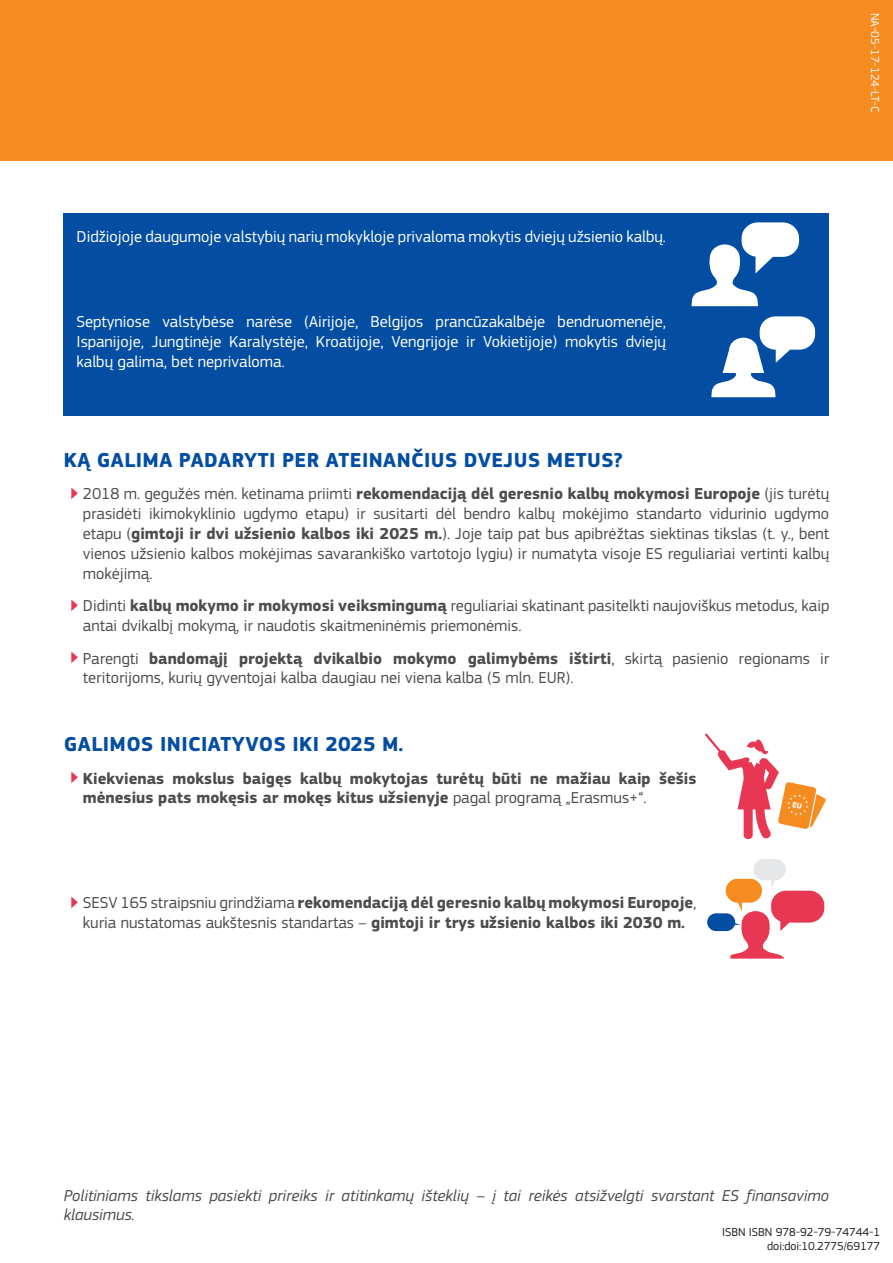
<style>
.page{position:relative;width:893px;height:1263px;background:#fff}
.page>*{position:absolute;margin:0;border:0;box-sizing:border-box;transform-origin:0 0}
.title_2_sb10{font:700 21px "EC Square Sans Pro";letter-spacing:.02em;color:#034ea2}
.t1{font:16.5px/19.8px "EC Square Sans Pro";color:#4d4d4f}
.t2{font:700 16.5px/19.8px "EC Square Sans Pro";color:#4d4d4f}
.box_body_9{font:16.5px/19.8px "EC Square Sans Pro";color:#fff;text-align:justify}
.t3{font:italic 16.5px/19.8px "EC Square Sans Pro";color:#4d4d4f}
.t4{font:12px/14.4px "EC Square Sans Pro";color:#231f20}
.t5{font:12px "EC Square Sans Pro";color:#fff}
.s1{font-size:28.05px;color:#e73753}
.s2{font-weight:700}
.s3{font-weight:400;font-size:28.05px;color:#e73753}
.s4{font-weight:400}
</style>
<div class="page">
<div style="left:0;top:0;width:893px;height:161px;background:#f68b20"></div>
<div style="left:64px;top:214px;width:765px;height:45px;background:#034ea2"></div>
<div style="left:64px;top:233px;width:765px;height:46px;background:#034ea2"></div>
<div style="left:64px;top:266px;width:765px;height:45px;background:#034ea2"></div>
<div style="left:64px;top:299px;width:765px;height:85px;background:#034ea2"></div>
<div style="left:64px;top:371px;width:765px;height:45px;background:#034ea2"></div>
<svg style="left:691px;top:222px;width:108px;height:84px"></svg>
<svg style="left:711px;top:316px;width:104px;height:81px"></svg>
<svg style="left:707px;top:859px;width:117px;height:99px"></svg>
<svg style="left:705px;top:733px;width:121px;height:107px"></svg>
<p class="t5" style="left:882px;top:13px;width:102px;rotate:90deg">NA-05-17-124-LT-N</p>
<p class="t5" style="left:882px;top:106px;width:8px;rotate:90deg">C</p>
<p class="box_body_9" style="left:77px;top:227px;width:591px">Didžiojoje daugumoje valstybių narių mokykloje privaloma mokytis dviejų užsienio kalbų.</p>
<p class="box_body_9" style="left:77px;top:312px;width:591px">Septyniose valstybėse narėse (Airijoje, Belgijos prancūzakalbėje bendruomenėje, Ispanijoje, Jungtinėje Karalystėje, Kroatijoje, Vengrijoje ir Vokietijoje) mokytis dviejų kalbų galima, bet neprivaloma.</p>
<p class="title_2_sb10" style="left:64px;top:447px;width:560px">KĄ GALIMA PADARYTI PER ATEINANČIUS DVEJUS METUS?</p>
<p class="t1" style="left:83px;top:484px;width:748px;text-align:justify;text-indent:-13px"><span class="s1">‣</span> 2018 m. gegužės mėn. ketinama priimti <span class="s2">rekomendaciją dėl geresnio kalbų mokymosi Europoje</span> (jis turėtų prasidėti ikimokyklinio ugdymo etapu) ir susitarti dėl bendro kalbų mokėjimo standarto vidurinio ugdymo etapu (<span class="s2">gimtoji ir dvi užsienio kalbos iki 2025 m.</span>). Joje taip pat bus apibrėžtas siektinas tikslas (t. y., bent vienos užsienio kalbos mokėjimas savarankiško vartotojo lygiu) ir numatyta visoje ES reguliariai vertinti kalbų mokėjimą.</p>
<p class="t1" style="left:83px;top:596px;width:748px;text-indent:-13px"><span class="s1">‣</span> Didinti <span class="s2">kalbų mokymo ir mokymosi veiksmingumą</span> reguliariai skatinant pasitelkti naujoviškus metodus, kaip antai dvikalbį mokymą, ir naudotis skaitmeninėmis priemonėmis.</p>
<p class="t1" style="left:83px;top:648px;width:748px;text-indent:-13px"><span class="s1">‣</span> Parengti <span class="s2">bandomąjį projektą dvikalbio mokymo galimybėms ištirti</span>, skirtą pasienio regionams ir teritorijoms, kurių gyventojai kalba daugiau nei viena kalba (5 mln. EUR).</p>
<p class="title_2_sb10" style="left:64px;top:731px;width:341px">GALIMOS INICIATYVOS IKI 2025 M.</p>
<p class="t2" style="left:83px;top:769px;width:615px;text-indent:-13px"><span class="s3">‣</span> Kiekvienas mokslus baigęs kalbų mokytojas turėtų būti ne mažiau kaip šešis mėnesius pats mokęsis ar mokęs kitus užsienyje <span class="s4">pagal programą „Erasmus+“.</span></p>
<p class="t2" style="left:70px;top:893px;width:628px;text-align:center"><span class="s3">‣</span> <span class="s4">SESV 165 straipsniu grindžiama</span> rekomendaciją dėl geresnio kalbų mokymosi Europoje<span class="s4">, kuria nustatomas aukštesnis standartas –</span> gimtoji ir trys užsienio kalbos iki 2030 m.</p>
<p class="t3" style="left:64px;top:1185px;width:767px">Politiniams tikslams pasiekti prireiks ir atitinkamų išteklių – į tai reikės atsižvelgti svarstant ES finansavimo klausimus.</p>
<p class="t4" style="left:722px;top:1225px;width:160px">ISBN ISBN 978-92-79-74773-1</p>
<p class="t4" style="left:767px;top:1225px;width:115px;text-indent:89px">44 doi:doi:10.2775/01977</p>
<p class="t4" style="left:847px;top:1239px;width:22px">691</p>
</div>
